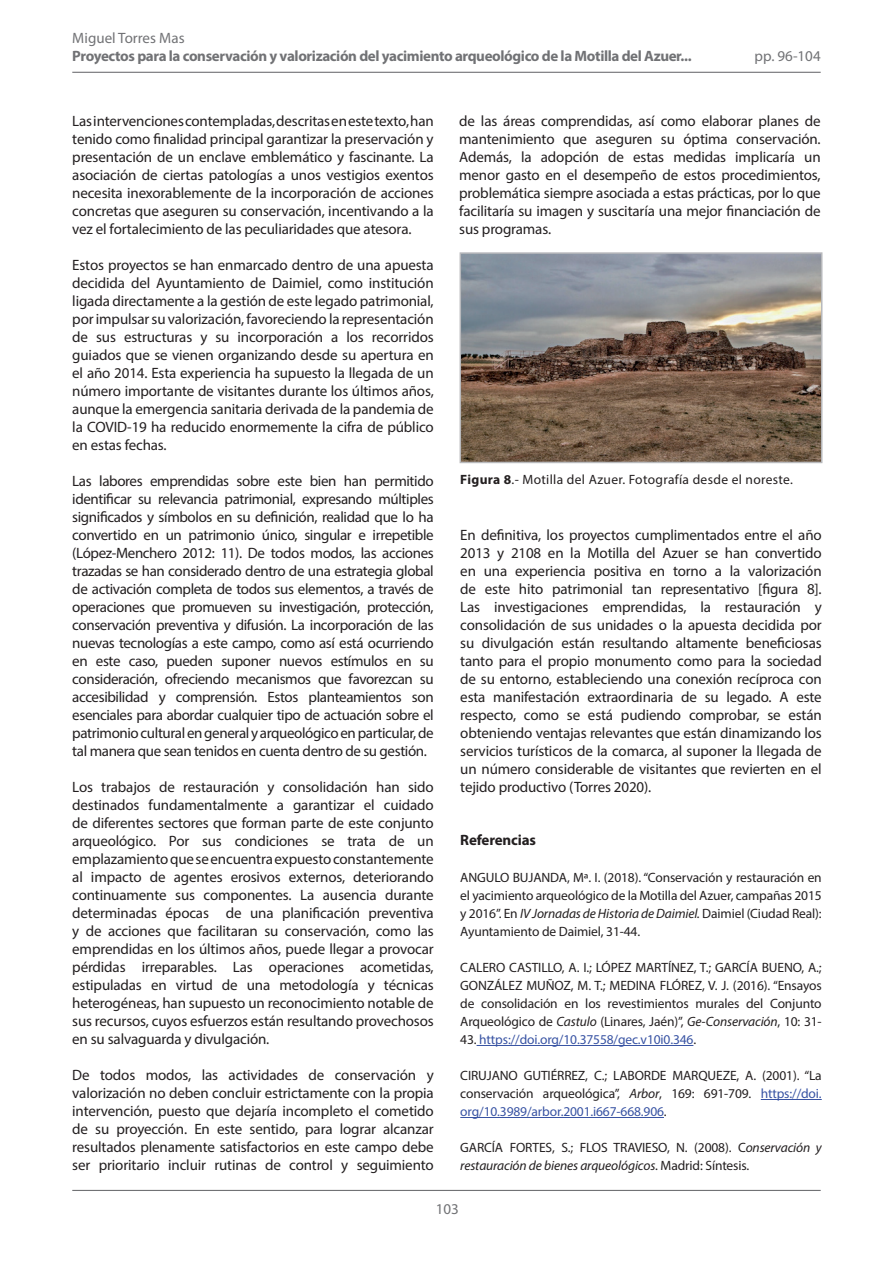
<style>
.page{position:relative;width:893px;height:1263px;background:#fff}
.page>*{position:absolute;margin:0;border:0;box-sizing:border-box;transform-origin:0 0}
.t1{font:15px/18px "Myriad Pro";letter-spacing:-.01em;color:#231f20;text-align:justify}
.t2{font:700 15px "Myriad Pro";letter-spacing:-.025em;color:#717275}
.t3{font:15px "Myriad Pro";color:#717275}
.t4{font:700 15px "Myriad Pro";letter-spacing:-.01em;color:#231f20}
.t5{font:13.5px/18px "Myriad Pro";letter-spacing:-.01em;color:#231f20;text-align:justify}
.t6{font:13.5px "Myriad Pro";letter-spacing:.025em;color:#231f20}
.t7{font:13.5px "Myriad Pro";letter-spacing:-.01em;color:#3853a3}
.s1{font-weight:700}
.s2{font-style:italic}
.s3{color:#231f20}
.s4{color:#3853a3}
</style>
<div class="page">
<hr style="left:72px;top:72px;width:749px;height:1px;background:#717275">
<hr style="left:72px;top:1190px;width:749px;height:1px;background:#717275">
<img style="left:463px;top:255px;width:356px;height:205px">
<div style="left:460px;top:252px;width:362px;height:211px;border:2px solid #b8b9bc"></div>
<hr style="left:477px;top:1045px;width:216px;height:1px;background:#3853a3">
<hr style="left:761px;top:1099px;width:61px;height:1px;background:#3853a3">
<hr style="left:460px;top:1117px;width:204px;height:1px;background:#3853a3">
<p class="t3" style="left:72px;top:29px;width:114px">Miguel Torres Mas</p>
<p class="t2" style="left:72px;top:46px;width:621px">Proyectos para la conservación y valorización del yacimiento arqueológico de la Motilla del Azuer...</p>
<p class="t3" style="left:755px;top:47px;width:68px">pp. 96-104</p>
<p class="t1" style="left:72px;top:112px;width:363px">Las intervenciones contempladas, descritas en este texto, han tenido como finalidad principal garantizar la preservación y presentación de un enclave emblemático y fascinante. La asociación de ciertas patologías a unos vestigios exentos necesita inexorablemente de la incorporación de acciones concretas que aseguren su conservación, incentivando a la vez el fortalecimiento de las peculiaridades que atesora.</p>
<p class="t1" style="left:72px;top:256px;width:363px">Estos proyectos se han enmarcado dentro de una apuesta decidida del Ayuntamiento de Daimiel, como institución ligada directamente a la gestión de este legado patrimonial, por impulsar su valorización, favoreciendo la representación de sus estructuras y su incorporación a los recorridos guiados que se vienen organizando desde su apertura en el año 2014. Esta experiencia ha supuesto la llegada de un número importante de visitantes durante los últimos años, aunque la emergencia sanitaria derivada de la pandemia de la COVID-19 ha reducido enormemente la cifra de público en estas fechas.</p>
<p class="t1" style="left:72px;top:472px;width:363px">Las labores emprendidas sobre este bien han permitido identificar su relevancia patrimonial, expresando múltiples significados y símbolos en su definición, realidad que lo ha convertido en un patrimonio único, singular e irrepetible (López-Menchero 2012: 11). De todos modos, las acciones trazadas se han considerado dentro de una estrategia global de activación completa de todos sus elementos, a través de operaciones que promueven su investigación, protección, conservación preventiva y difusión. La incorporación de las nuevas tecnologías a este campo, como así está ocurriendo en este caso, pueden suponer nuevos estímulos en su consideración, ofreciendo mecanismos que favorezcan su accesibilidad y comprensión. Estos planteamientos son esenciales para abordar cualquier tipo de actuación sobre el patrimonio cultural en general y arqueológico en particular, de tal manera que sean tenidos en cuenta dentro de su gestión.</p>
<p class="t1" style="left:72px;top:778px;width:363px">Los trabajos de restauración y consolidación han sido destinados fundamentalmente a garantizar el cuidado de diferentes sectores que forman parte de este conjunto arqueológico. Por sus condiciones se trata de un emplazamiento que se encuentra expuesto constantemente al impacto de agentes erosivos externos, deteriorando continuamente sus componentes. La ausencia durante determinadas épocas de una planificación preventiva y de acciones que facilitaran su conservación, como las emprendidas en los últimos años, puede llegar a provocar pérdidas irreparables. Las operaciones acometidas, estipuladas en virtud de una metodología y técnicas heterogéneas, han supuesto un reconocimiento notable de sus recursos, cuyos esfuerzos están resultando provechosos en su salvaguarda y divulgación.</p>
<p class="t1" style="left:72px;top:1066px;width:363px">De todos modos, las actividades de conservación y valorización no deben concluir estrictamente con la propia intervención, puesto que dejaría incompleto el cometido de su proyección. En este sentido, para lograr alcanzar resultados plenamente satisfactorios en este campo debe ser prioritario incluir rutinas de control y seguimiento</p>
<p class="t1" style="left:459px;top:112px;width:363px">de las áreas comprendidas, así como elaborar planes de mantenimiento que aseguren su óptima conservación.<br>Además, la adopción de estas medidas implicaría un menor gasto en el desempeño de estos procedimientos, problemática siempre asociada a estas prácticas, por lo que facilitaría su imagen y suscitaría una mejor financiación de sus programas.</p>
<p class="t6" style="left:460px;top:471px;width:334px"><span class="s1">Figura 8</span>.- Motilla del Azuer. Fotografía desde el noreste.</p>
<p class="t1" style="left:460px;top:526px;width:363px">En definitiva, los proyectos cumplimentados entre el año 2013 y 2108 en la Motilla del Azuer se han convertido en una experiencia positiva en torno a la valorización de este hito patrimonial tan representativo [figura 8].<br>Las investigaciones emprendidas, la restauración y consolidación de sus unidades o la apuesta decidida por su divulgación están resultando altamente beneficiosas tanto para el propio monumento como para la sociedad de su entorno, estableciendo una conexión recíproca con esta manifestación extraordinaria de su legado. A este respecto, como se está pudiendo comprobar, se están obteniendo ventajas relevantes que están dinamizando los servicios turísticos de la comarca, al suponer la llegada de un número considerable de visitantes que revierten en el tejido productivo (Torres 2020).</p>
<p class="t4" style="left:460px;top:830px;width:77px">Referencias</p>
<p class="t5" style="left:460px;top:868px;width:363px">ANGULO BUJANDA, Mª. I. (2018). “Conservación y restauración en el yacimiento arqueológico de la Motilla del Azuer, campañas 2015 y 2016”. En <span class="s2">IV Jornadas de Historia de Daimiel.</span> Daimiel (Ciudad Real):<br>Ayuntamiento de Daimiel, 31-44.</p>
<p class="t5" style="left:460px;top:958px;width:363px">CALERO CASTILLO, A. I.; LÓPEZ MARTÍNEZ, T.; GARCÍA BUENO, A.; GONZÁLEZ MUÑOZ, M. T.; MEDINA FLÓREZ, V. J. (2016). “Ensayos de consolidación en los revestimientos murales del Conjunto Arqueológico de <span class="s2">Castulo</span> (Linares, Jaén)”, <span class="s2">Ge-Conservación</span>, 10: 31-</p>
<p class="t7" style="left:460px;top:1031px;width:237px"><span class="s3">43.</span> https://doi.org/10.37558/gec.v10i0.346<span class="s3">.</span></p>
<p class="t5" style="left:460px;top:1066px;width:363px">CIRUJANO GUTIÉRREZ, C.; LABORDE MARQUEZE, A. (2001). “La conservación arqueológica”, <span class="s2">Arbor</span>, 169: 691-709. <span class="s4">https://doi. org/10.3989/arbor.2001.i667-668.906</span>.</p>
<p class="t5" style="left:460px;top:1138px;width:363px">GARCÍA FORTES, S.; FLOS TRAVIESO, N. (2008). C<span class="s2">onservación y restauración de bienes arqueológicos</span>. Madrid: Síntesis.</p>
<p class="t3" style="left:436px;top:1200px;width:25px">103</p>
</div>
